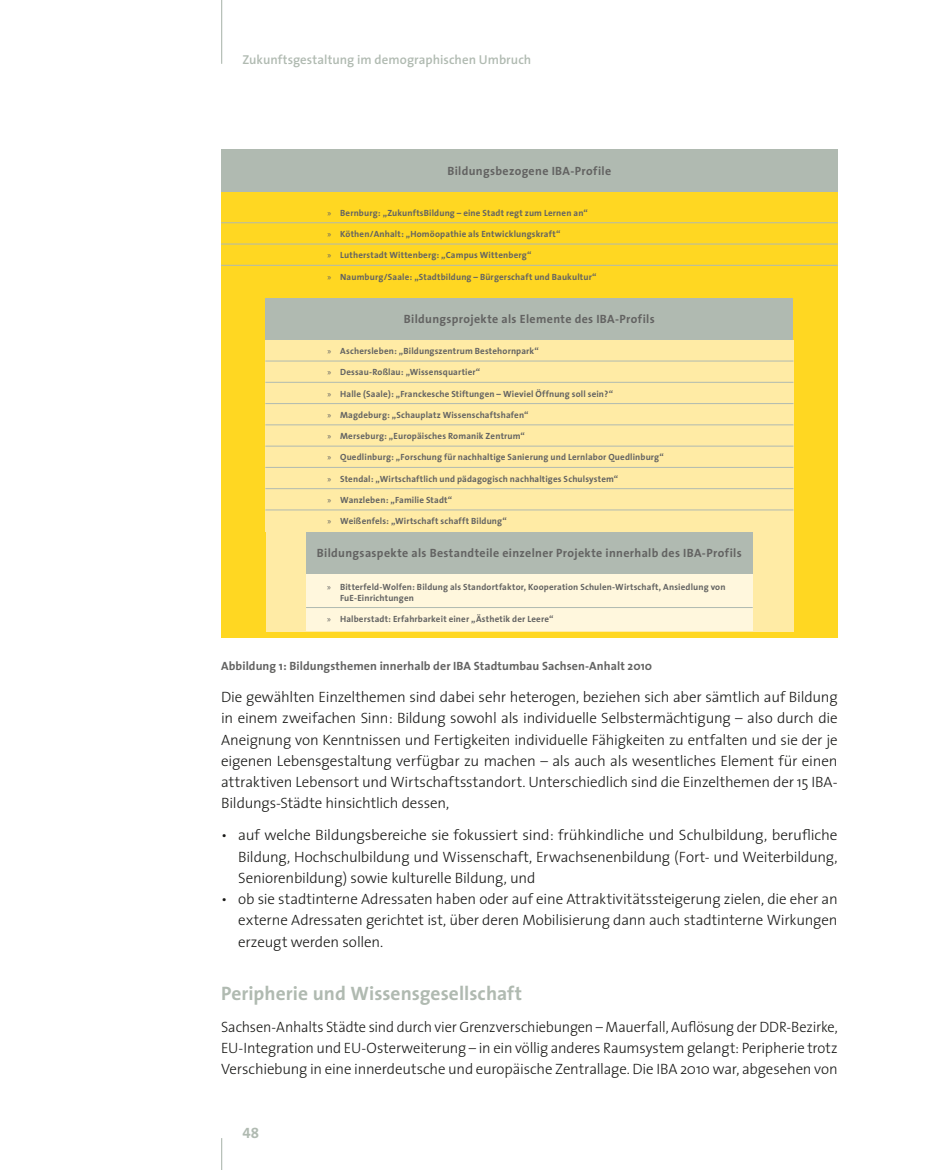
<style>
.page{position:relative;width:944px;height:1170px;background:#fff}
.page>*{position:absolute;margin:0;border:0;box-sizing:border-box;transform-origin:0 0}
.t1{font:700 19.5px "The Sans";letter-spacing:.005em;color:#b0bab1}
.t2{font:300 15px/21.3px "The Sans";letter-spacing:-.01em;color:#1a1a18;text-align:justify}
.t3{font:300 15px/21.3px "The Sans";letter-spacing:-.01em;color:#1a1a18;text-align:justify;scale:.96 1}
.t4{font:15px "The Sans Bold Caps";color:#b0bab1}
.t5{font:600 12.9px "The Sans";letter-spacing:.005em;color:#b0bab1}
.t6{font:700 12px "The Sans";letter-spacing:.025em;color:#636362}
.t7{font:700 9px/10.6px "The Sans";letter-spacing:.015em;color:#636362}
.s1{font-family:"Myriad Pro";font-weight:400}
</style>
<div class="page">
<hr style="left:221px;top:0;width:1px;height:64px;background:#b0bab1">
<hr style="left:221px;top:1137px;width:1px;height:32px;background:#b0bab1">
<div style="left:221px;top:287px;width:617px;height:351px;background:#ffd722"></div>
<div style="left:266px;top:478px;width:527px;height:153px;background:#ffeba5"></div>
<div style="left:221px;top:191px;width:617px;height:107px;background:#ffd722"></div>
<hr style="left:221px;top:222px;width:617px;height:1px;background:#b0bab1">
<hr style="left:221px;top:244px;width:617px;height:1px;background:#b0bab1">
<hr style="left:221px;top:265px;width:617px;height:1px;background:#b0bab1">
<div style="left:266px;top:298px;width:527px;height:42px;background:#b0bab1"></div>
<div style="left:265px;top:340px;width:528px;height:192px;background:#ffeba5"></div>
<hr style="left:265px;top:361px;width:528px;height:1px;background:#b0bab1">
<hr style="left:265px;top:382px;width:528px;height:1px;background:#b0bab1">
<hr style="left:265px;top:403px;width:528px;height:1px;background:#b0bab1">
<hr style="left:265px;top:424px;width:528px;height:1px;background:#b0bab1">
<hr style="left:265px;top:446px;width:528px;height:1px;background:#b0bab1">
<hr style="left:265px;top:467px;width:528px;height:1px;background:#b0bab1">
<hr style="left:265px;top:488px;width:528px;height:1px;background:#b0bab1">
<hr style="left:265px;top:509px;width:528px;height:1px;background:#b0bab1">
<div style="left:306px;top:532px;width:447px;height:42px;background:#b0bab1"></div>
<div style="left:306px;top:574px;width:447px;height:57px;background:#fff7dd"></div>
<hr style="left:306px;top:607px;width:447px;height:1px;background:#b0bab1">
<div style="left:221px;top:149px;width:617px;height:42px;background:#b0bab1"></div>
<p class="t5" style="left:242px;top:49px;width:290px">Zukunftsgestaltung im demographischen Umbruch</p>
<p class="t6" style="left:447px;top:160px;width:165px">Bildungsbezogene IBA-Profile</p>
<p class="t7" style="left:327px;top:207px;width:262px"><span class="s1">»</span> Bernburg: „ZukunftsBildung – eine Stadt regt zum Lernen an“</p>
<p class="t7" style="left:327px;top:228px;width:234px"><span class="s1">»</span> Köthen/Anhalt: „Homöopathie als Entwicklungskraft“</p>
<p class="t7" style="left:327px;top:250px;width:205px"><span class="s1">»</span> Lutherstadt Wittenberg: „Campus Wittenberg“</p>
<p class="t7" style="left:327px;top:271px;width:271px"><span class="s1">»</span> Naumburg/Saale: „Stadtbildung – Bürgerschaft und Baukultur“</p>
<p class="t6" style="left:404px;top:309px;width:252px">Bildungsprojekte als Elemente des IBA-Profils</p>
<p class="t7" style="left:327px;top:345px;width:213px"><span class="s1">»</span> Aschersleben: „Bildungszentrum Bestehornpark“</p>
<p class="t7" style="left:327px;top:366px;width:154px"><span class="s1">»</span> Dessau-Roßlau: „Wissensquartier“</p>
<p class="t7" style="left:327px;top:388px;width:287px"><span class="s1">»</span> Halle (Saale): „Franckesche Stiftungen – Wieviel Öffnung soll sein?“</p>
<p class="t7" style="left:327px;top:409px;width:203px"><span class="s1">»</span> Magdeburg: „Schauplatz Wissenschaftshafen“</p>
<p class="t7" style="left:327px;top:430px;width:199px"><span class="s1">»</span> Merseburg: „Europäisches Romanik Zentrum“</p>
<p class="t7" style="left:327px;top:452px;width:338px"><span class="s1">»</span> Quedlinburg: „Forschung für nachhaltige Sanierung und Lernlabor Quedlinburg“</p>
<p class="t7" style="left:327px;top:473px;width:292px"><span class="s1">»</span> Stendal: „Wirtschaftlich und pädagogisch nachhaltiges Schulsystem“</p>
<p class="t7" style="left:327px;top:494px;width:126px"><span class="s1">»</span> Wanzleben: „Familie Stadt“</p>
<p class="t7" style="left:327px;top:515px;width:181px"><span class="s1">»</span> Weißenfels: „Wirtschaft schafft Bildung“</p>
<p class="t6" style="left:317px;top:543px;width:426px">Bildungsaspekte als Bestandteile einzelner Projekte innerhalb des IBA-Profils</p>
<p class="t7" style="left:340px;top:581px;width:387px;text-indent:-13px"><span class="s1">»</span> Bitterfeld-Wolfen: Bildung als Standortfaktor, Kooperation Schulen-Wirtschaft, Ansiedlung von<br>FuE-Einrichtungen</p>
<p class="t7" style="left:327px;top:613px;width:228px"><span class="s1">»</span> Halberstadt: Erfahrbarkeit einer „Ästhetik der Leere“</p>
<p class="t6" style="left:221px;top:656px;width:433px">Abbildung 1: Bildungsthemen innerhalb der IBA Stadtumbau Sachsen-Anhalt 2010</p>
<p class="t2" style="left:221px;top:685px;width:618px">Die gewählten Einzelthemen sind dabei sehr heterogen, beziehen sich aber sämtlich auf Bildung in einem zweifachen Sinn: Bildung sowohl als individuelle Selbstermächtigung – also durch die Aneignung von Kenntnissen und Fertigkeiten individuelle Fähigkeiten zu entfalten und sie der je eigenen Lebensgestaltung verfügbar zu machen – als auch als wesentliches Element für einen attraktiven Lebensort und Wirtschaftsstandort. Unterschiedlich sind die Einzelthemen der 15 IBA-Bildungs-Städte hinsichtlich dessen,</p>
<p class="t2" style="left:238px;top:824px;width:601px;text-indent:-17px">• auf welche Bildungsbereiche sie fokussiert sind: frühkindliche und Schulbildung, berufliche Bildung, Hochschulbildung und Wissenschaft, Erwachsenenbildung (Fort- und Weiterbildung, Seniorenbildung) sowie kulturelle Bildung, und</p>
<p class="t2" style="left:238px;top:887px;width:601px;text-indent:-17px">• ob sie stadtinterne Adressaten haben oder auf eine Attraktivitätssteigerung zielen, die eher an externe Adressaten gerichtet ist, über deren Mobilisierung dann auch stadtinterne Wirkungen erzeugt werden sollen.</p>
<h1 class="t1" style="left:221px;top:976px;width:303px">Peripherie und Wissensgesellschaft</h1>
<p class="t3" style="left:221px;top:1015px;width:644px">Sachsen-Anhalts Städte sind durch vier Grenzverschiebungen – Mauerfall, Auflösung der DDR-Bezirke, EU-Integration und EU-Osterweiterung – in ein völlig anderes Raumsystem gelangt: Peripherie trotz Verschiebung in eine innerdeutsche und europäische Zentrallage. Die IBA 2010 war, abgesehen von</p>
<p class="t4" style="left:242px;top:1120px;width:18px">48</p>
</div>
